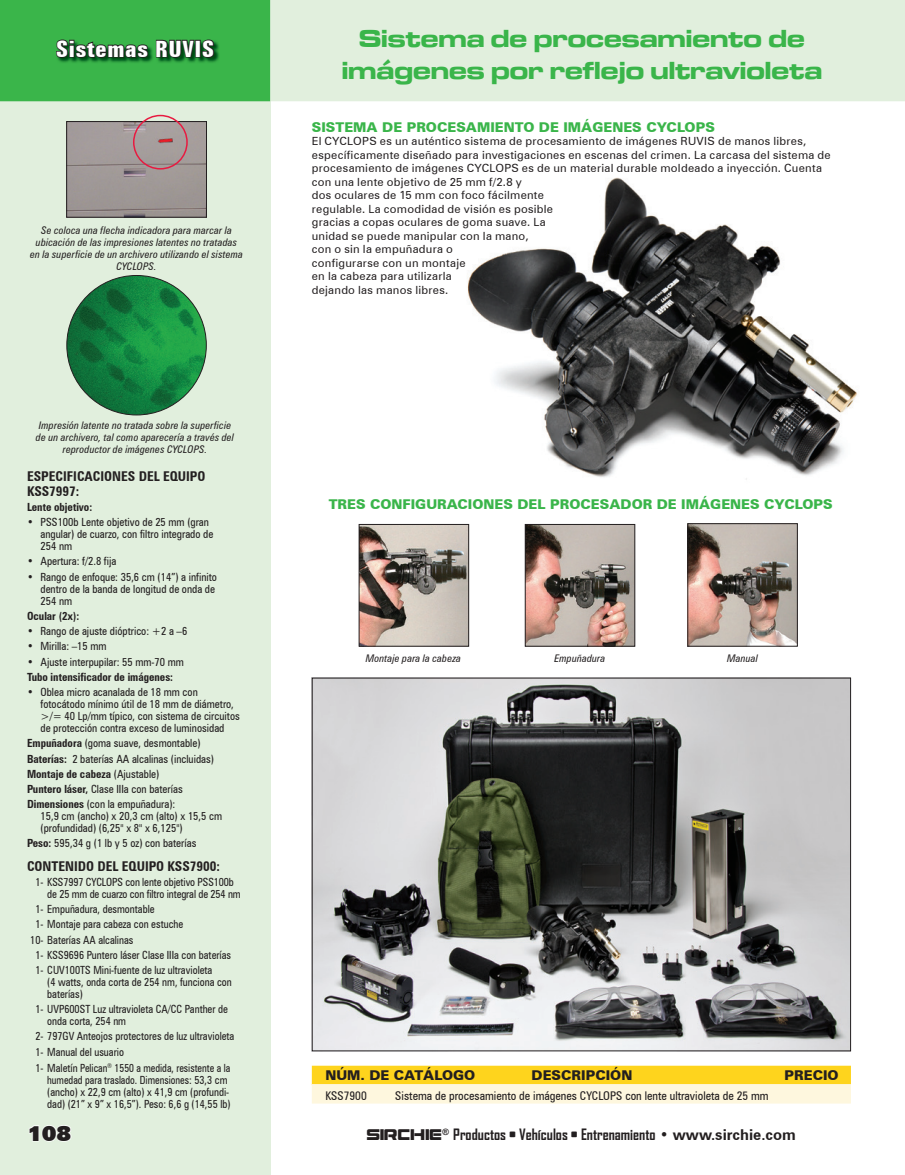
<style>
.page{position:relative;width:905px;height:1175px;background:#fff}
.page>*{position:absolute;margin:0;border:0;box-sizing:border-box;transform-origin:0 0}
.t1{font:25.5px/31.5px "Microgramma D Bold Exte";color:#3ab54a;text-align:center}
.t2{font:700 extra-condensed 22.5px "Zurich BT";letter-spacing:.02em;color:#fff;scale:1.2 1}
.t3{font:900 21px "Zurich BT";color:#231f20}
.t4{font:700 15px "Agency FB";color:#231f20}
.t5{font:900 13.5px "Zurich BT";color:#3ab54a}
.t6{font:700 condensed 13.5px/15px "Zurich BT";color:#231f20}
.t7{font:900 13.5px "Zurich BT";color:#231f20}
.t8{font:condensed 12px "Zurich BT";color:#231f20}
.t9{font:condensed 11.25px/12px "Zurich BT";color:#231f20}
.t10{font:11.25px/13.5px "Zurich BT";letter-spacing:.02em;color:#231f20}
.t11{font:condensed 11.25px/12px "Zurich BT";color:#231f20;scale:.95 1}
.t12{font:condensed 11.25px/12px "Zurich BT";color:#231f20;scale:.9 1}
.t13{font:700 condensed 11.25px "Zurich BT";color:#231f20}
.t14{font:italic condensed 10.5px/12px "Zurich BT";letter-spacing:.02em;color:#231f20;text-align:center}
.s1{font-weight:700}
.s2{font-family:"Sirchie"}
.s3{font-family:"Zurich BT"}
</style>
<div class="page">
<div style="left:270px;top:0;width:634px;height:101px;background:#e1efdd"></div>
<div style="left:0;top:88px;width:270px;height:1086px;background:#e1efdd"></div>
<svg style="left:29px;top:1125px;width:43px;height:17px"></svg>
<svg style="left:0;top:0;width:270px;height:101px;background:#36a845"></svg>
<img style="left:467px;top:177px;width:391px;height:303px">
<img style="left:361px;top:526px;width:106px;height:118px">
<div style="left:359px;top:524px;width:110px;height:122px;border:1px solid #231f20"></div>
<img style="left:689px;top:525px;width:106px;height:119px">
<div style="left:687px;top:523px;width:110px;height:123px;border:1px solid #231f20"></div>
<img style="left:67px;top:275px;width:139px;height:140px;border-radius:70px">
<img style="left:68px;top:123px;width:137px;height:93px">
<div style="left:66px;top:121px;width:141px;height:97px;border:1px solid #231f20"></div>
<div style="left:133px;top:115px;width:55px;height:55px;border:2px solid #e81a40;border-radius:50%"></div>
<img style="left:527px;top:526px;width:106px;height:118px">
<div style="left:525px;top:524px;width:110px;height:122px;border:1px solid #231f20"></div>
<div style="left:312px;top:1065px;width:538px;height:20px;background:#fed41d"></div>
<div style="left:312px;top:1084px;width:538px;height:19px;background:#fef7de"></div>
<img style="left:314px;top:679px;width:534px;height:370px">
<h2 class="t2" style="left:56px;top:36px;width:134px">Sistemas RUVIS</h2>
<p class="t14" style="left:30px;top:224px;width:214px">Se coloca una flecha indicadora para marcar la ubicación de las impresiones latentes no tratadas en la superficie de un archivero utilizando el sistema CYCLOPS.</p>
<p class="t14" style="left:36px;top:419px;width:200px">Impresión latente no tratada sobre la superficie de un archivero, tal como aparecería a través del reproductor de imágenes CYCLOPS.</p>
<p class="t6" style="left:27px;top:468px;width:180px">ESPECIFICACIONES DEL EQUIPO<br>KSS7997:</p>
<p class="t13" style="left:27px;top:500px;width:67px">Lente objetivo:</p>
<p class="t9" style="left:40px;top:516px;width:174px;text-indent:-13px">• PSS100b Lente objetivo de 25 mm (gran angular) de cuarzo, con filtro integrado de<br>254 nm</p>
<p class="t9" style="left:27px;top:555px;width:91px">• Apertura: f/2.8 fija</p>
<p class="t9" style="left:40px;top:570px;width:178px;text-indent:-13px">• Rango de enfoque: 35,6 cm (14”) a infinito dentro de la banda de longitud de onda de<br>254 nm</p>
<p class="t13" style="left:27px;top:609px;width:54px">Ocular (2x):</p>
<p class="t9" style="left:27px;top:625px;width:162px">• Rango de ajuste dióptrico: +2 a –6</p>
<p class="t9" style="left:27px;top:640px;width:81px">• Mirilla: –15 mm</p>
<p class="t9" style="left:27px;top:655px;width:158px">• Ajuste interpupilar: 55 mm-70 mm</p>
<p class="t13" style="left:27px;top:670px;width:148px">Tubo intensificador de imágenes:</p>
<p class="t9" style="left:40px;top:686px;width:201px;text-indent:-13px">• Oblea micro acanalada de 18 mm con fotocátodo mínimo útil de 18 mm de diámetro, &gt;/= 40 Lp/mm típico, con sistema de circuitos de protección contra exceso de luminosidad</p>
<p class="t9" style="left:27px;top:735px;width:188px;line-height:15.1px"><span class="s1">Empuñadora</span> (goma suave, desmontable)<br><span class="s1">Baterías:</span> 2 baterías AA alcalinas (incluidas)<br><span class="s1">Montaje de cabeza</span> (Ajustable)<br><span class="s1">Puntero láser,</span> Clase IIIa con baterías <span class="s1">Dimensiones</span> (con la empuñadura):</p>
<p class="t9" style="left:40px;top:810px;width:183px">15,9 cm (ancho) x 20,3 cm (alto) x 15,5 cm (profundidad) (6,25" x 8" x 6,125")</p>
<p class="t9" style="left:27px;top:837px;width:171px"><span class="s1">Peso:</span> 595,34 g (1 lb y 5 oz) con baterías</p>
<p class="t6" style="left:27px;top:858px;width:194px">CONTENIDO DEL EQUIPO KSS7900:</p>
<p class="t11" style="left:47px;top:875px;width:205px;text-indent:-12px">1- KSS7997 CYCLOPS con lente objetivo PSS100b de 25 mm de cuarzo con filtro integral de 254 nm</p>
<p class="t11" style="left:35px;top:903px;width:127px">1- Empuñadura, desmontable</p>
<p class="t11" style="left:35px;top:918px;width:157px">1- Montaje para cabeza con estuche</p>
<p class="t11" style="left:30px;top:933px;width:110px">10- Baterías AA alcalinas</p>
<p class="t11" style="left:35px;top:948px;width:207px">1- KSS9696 Puntero láser Clase IIIa con baterías</p>
<p class="t11" style="left:35px;top:963px;width:188px">1- CUV100TS Mini-fuente de luz ultravioleta</p>
<p class="t11" style="left:47px;top:975px;width:196px">(4 watts, onda corta de 254 nm, funciona con baterías)</p>
<p class="t11" style="left:47px;top:1003px;width:192px;text-indent:-12px">1- UVP600ST Luz ultravioleta CA/CC Panther de onda corta, 254 nm</p>
<p class="t11" style="left:35px;top:1028px;width:211px;line-height:15.6px">2- 797GV Anteojos protectores de luz ultravioleta<br>1- Manual del usuario<br>1- Maletín Pelican<sup>®</sup> 1550 a medida, resistente a la</p>
<p class="t12" style="left:47px;top:1074px;width:205px">humedad para traslado. Dimensiones: 53,3 cm (ancho) x 22,9 cm (alto) x 41,9 cm (profundi&shy;dad) (21” x 9” x 16,5”). Peso: 6,6 g (14,55 lb)</p>
<h1 class="t1" style="left:341px;top:22px;width:482px">Sistema de procesamiento de imágenes por reflejo ultravioleta</h1>
<p class="t5" style="left:312px;top:119px;width:404px">SISTEMA DE PROCESAMIENTO DE IMÁGENES CYCLOPS</p>
<p class="t10" style="left:312px;top:134px;width:520px">El CYCLOPS es un auténtico sistema de procesamiento de imágenes RUVIS de manos libres, específicamente diseñado para investigaciones en escenas del crimen. La carcasa del sistema de procesamiento de imágenes CYCLOPS es de un material durable moldeado a inyección. Cuenta con una lente objetivo de 25 mm f/2.8 y<br>dos oculares de 15 mm con foco fácilmente<br>regulable. La comodidad de visión es posible<br>gracias a copas oculares de goma suave. La<br>unidad se puede manipular con la mano,<br>con o sin la empuñadura o<br>configurarse con un montaje<br>en la cabeza para utilizarla<br>dejando las manos libres.</p>
<p class="t5" style="left:329px;top:496px;width:505px">TRES CONFIGURACIONES DEL PROCESADOR DE IMÁGENES CYCLOPS</p>
<p class="t14" style="left:366px;top:652px;width:97px">Montaje para la cabeza</p>
<p class="t14" style="left:727px;top:652px;width:32px">Manual</p>
<p class="t14" style="left:554px;top:652px;width:52px">Empuñadura</p>
<p class="t7" style="left:325px;top:1067px;width:151px">NÚM. DE CATÁLOGO</p>
<p class="t7" style="left:531px;top:1067px;width:102px">DESCRIPCIÓN</p>
<p class="t7" style="left:784px;top:1067px;width:56px">PRECIO</p>
<p class="t8" style="left:325px;top:1088px;width:43px">KSS7900</p>
<p class="t8" style="left:395px;top:1088px;width:375px">Sistema de procesamiento de imágenes CYCLOPS con lente ultravioleta de 25 mm</p>
<h3 class="t3" style="left:27px;top:1120px;width:46px">108</h3>
<h3 class="t4" style="left:367px;top:1125px;width:430px"><span class="s2">SIRCHIE</span><sup>®</sup> Productos • Vehículos • Entrenamiento <span class="s3">• www.sirchie.com</span></h3>
</div>
